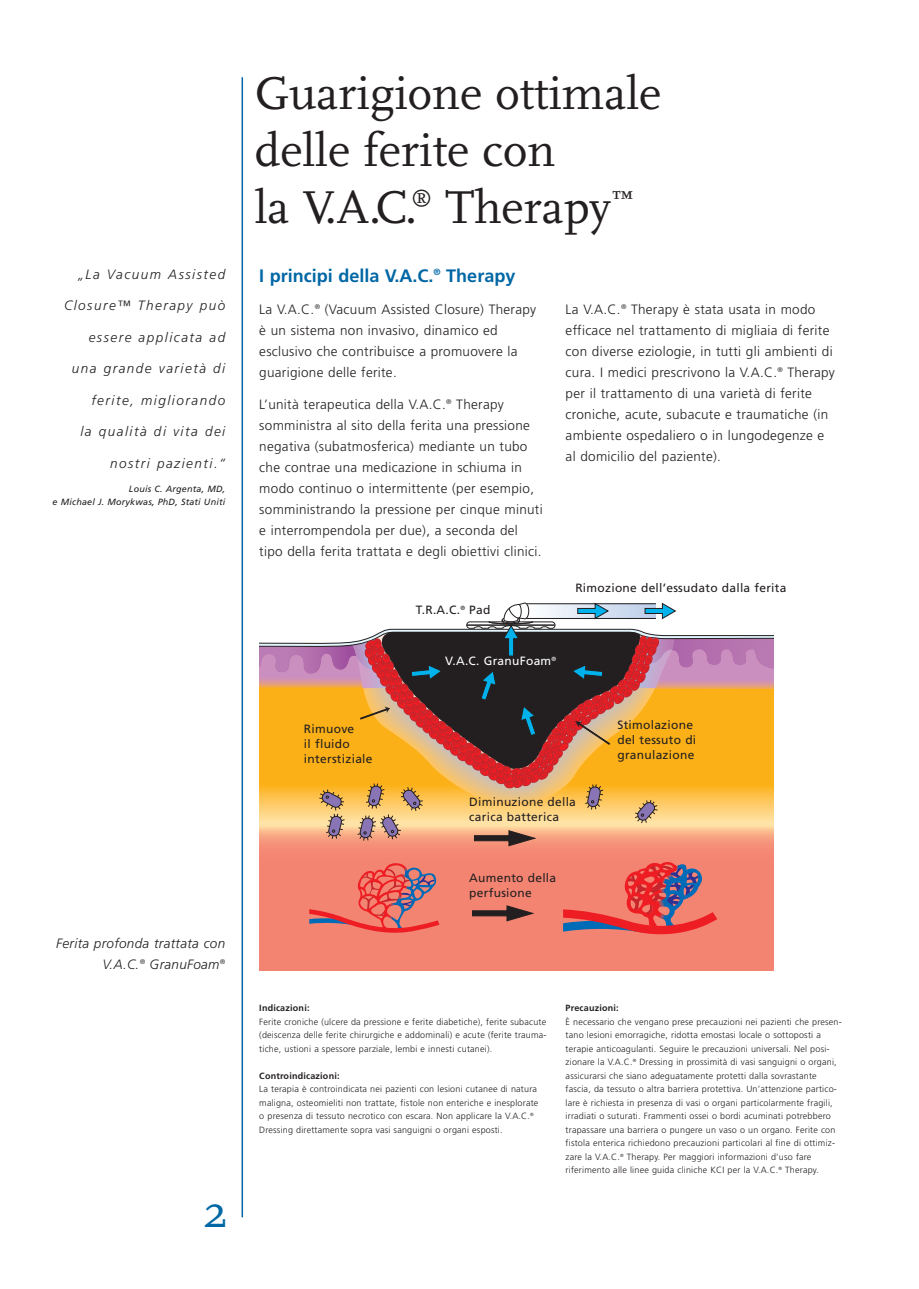
<style>
.page{position:relative;width:919px;height:1289px;background:#fff}
.page>*{position:absolute;margin:0;border:0;box-sizing:border-box;transform-origin:0 0}
.t1{font:48px/57px "Scala";color:#231f20}
.t2{font:48px "Scala";color:#0067a5}
.t3{font:21px "Scala";color:#231f20}
.t4{font:700 18px "Frutiger LT";color:#0067a5}
.t5{font:300 13.5px/21px "Frutiger LT";letter-spacing:.02em;color:#231f20}
.t6{font:italic 300 13.5px "Frutiger LT";letter-spacing:.11em;color:#231f20}
.t7{font:italic 300 13.5px/21px "Frutiger LT";letter-spacing:.02em;color:#231f20;text-align:right}
.t8{font:12px/15px "Frutiger LT";letter-spacing:.02em;color:#231f20}
.t9{font:12px "Frutiger LT";letter-spacing:.02em;color:#fff}
.t10{font:300 9px/13.5px "Frutiger LT";letter-spacing:.02em;color:#231f20}
.t11{font:italic 9px/13.5px "Frutiger LT";letter-spacing:.02em;color:#231f20;text-align:right}
.t12{font:700 9px "Frutiger LT";letter-spacing:.02em;color:#231f20}
</style>
<div class="page">
<hr style="left:241px;top:77px;width:2px;height:1140px;background:#0067a5">
<div style="left:259px;top:821px;width:514px;height:149px;background:#f48472"></div>
<svg style="left:563px;top:862px;width:154px;height:73px"></svg>
<svg style="left:309px;top:863px;width:130px;height:70px"></svg>
<svg style="left:259px;top:602px;width:514px;height:244px;background:#c69664"></svg>
<svg style="left:472px;top:905px;width:62px;height:16px"></svg>
<h3 class="t6" style="left:78px;top:268px;width:149px">„La Vacuum Assisted</h3>
<h3 class="t6" style="left:64px;top:300px;width:163px">Closure™ Therapy può</h3>
<h3 class="t6" style="left:89px;top:331px;width:138px">essere applicata ad</h3>
<h3 class="t6" style="left:72px;top:363px;width:155px">una grande varietà di</h3>
<h3 class="t6" style="left:91px;top:394px;width:135px">ferite, migliorando</h3>
<h3 class="t6" style="left:80px;top:426px;width:146px">la qualità di vita dei</h3>
<h3 class="t6" style="left:110px;top:457px;width:117px">nostri pazienti.“</h3>
<p class="t11" style="left:53px;top:482px;width:174px">Louis C. Argenta, MD,<br>e Michael J. Morykwas, PhD, Stati Uniti</p>
<h3 class="t7" style="left:56px;top:933px;width:170px">Ferita profonda trattata con<br>V.A.C.<sup>®</sup> GranuFoam<sup>®</sup></h3>
<h1 class="t2" style="left:203px;top:1192px;width:27px">2</h1>
<h1 class="t1" style="left:255px;top:69px;width:408px">Guarigione ottimale delle ferite con<br>la V.A.C.</h1>
<h2 class="t3" style="left:411px;top:188px;width:22px">®</h2>
<h1 class="t1" style="left:445px;top:183px;width:191px">Therapy<sup>™</sup></h1>
<h3 class="t4" style="left:259px;top:268px;width:257px">I principi della V.A.C.<sup>®</sup> Therapy</h3>
<h3 class="t5" style="left:259px;top:300px;width:278px">La V.A.C.<sup>®</sup> (Vacuum Assisted Closure) Therapy è un sistema non invasivo, dinamico ed esclusivo che contribuisce a promuovere la guarigione delle ferite.</h3>
<p class="t5" style="left:259px;top:394px;width:285px">L’unità terapeutica della V.A.C.<sup>®</sup> Therapy somministra al sito della ferita una pressione negativa (subatmosferica) mediante un tubo che contrae una medicazione in schiuma in modo continuo o intermittente (per esempio, somministrando la pressione per cinque minuti e interrompendola per due), a seconda del tipo della ferita trattata e degli obiettivi clinici.</p>
<h3 class="t8" style="left:416px;top:603px;width:76px">T.R.A.C.<sup>®</sup> Pad</h3>
<p class="t5" style="left:565px;top:300px;width:271px">La V.A.C.<sup>®</sup> Therapy è stata usata in modo efficace nel trattamento di migliaia di ferite con diverse eziologie, in tutti gli ambienti di cura. I medici prescrivono la V.A.C.<sup>®</sup> Therapy per il trattamento di una varietà di ferite croniche, acute, subacute e traumatiche (in ambiente ospedaliero o in lungodegenze e al domicilio del paziente).</p>
<h3 class="t8" style="left:575px;top:580px;width:213px">Rimozione dell’essudato dalla ferita</h3>
<h3 class="t9" style="left:445px;top:656px;width:112px">V.A.C. GranuFoam<sup>®</sup></h3>
<h3 class="t8" style="left:304px;top:721px;width:70px">Rimuove<br>il fluido interstiziale</h3>
<h3 class="t8" style="left:617px;top:718px;width:80px">Stimolazione del tessuto di granulazione</h3>
<h3 class="t8" style="left:469px;top:795px;width:108px">Diminuzione della carica batterica</h3>
<h3 class="t8" style="left:469px;top:870px;width:88px">Aumento della perfusione</h3>
<p class="t12" style="left:259px;top:1004px;width:52px">Indicazioni:</p>
<p class="t10" style="left:259px;top:1015px;width:289px;text-align:justify">Ferite croniche (ulcere da pressione e ferite diabetiche), ferite subacute (deiscenza delle ferite chirurgiche e addominali) e acute (ferite trauma&shy;tiche, ustioni a spessore parziale, lembi e innesti cutanei).</p>
<p class="t12" style="left:259px;top:1071px;width:82px">Controindicazioni:</p>
<p class="t10" style="left:259px;top:1082px;width:280px">La terapia è controindicata nei pazienti con lesioni cutanee di natura maligna, osteomieliti non trattate, fistole non enteriche e inesplorate o presenza di tessuto necrotico con escara. Non applicare la V.A.C.<sup>® </sup>Dressing direttamente sopra vasi sanguigni o organi esposti.</p>
<p class="t12" style="left:565px;top:1004px;width:55px">Precauzioni:</p>
<p class="t10" style="left:565px;top:1015px;width:277px">È necessario che vengano prese precauzioni nei pazienti che presen&shy;tano lesioni emorragiche, ridotta emostasi locale o sottoposti a terapie anticoagulanti. Seguire le precauzioni universali. Nel posi&shy;zionare la V.A.C.<sup>®</sup> Dressing in prossimità di vasi sanguigni o organi, assicurarsi che siano adeguatamente protetti dalla sovrastante fascia, da tessuto o altra barriera protettiva. Un’attenzione partico&shy;lare è richiesta in presenza di vasi o organi particolarmente fragili, irradiati o suturati. Frammenti ossei o bordi acuminati potrebbero trapassare una barriera o pungere un vaso o un organo. Ferite con fistola enterica richiedono precauzioni particolari al fine di ottimiz&shy;zare la V.A.C.<sup>®</sup> Therapy. Per maggiori informazioni d’uso fare riferimento alle linee guida cliniche KCI per la V.A.C.<sup>®</sup> Therapy.</p>
</div>
